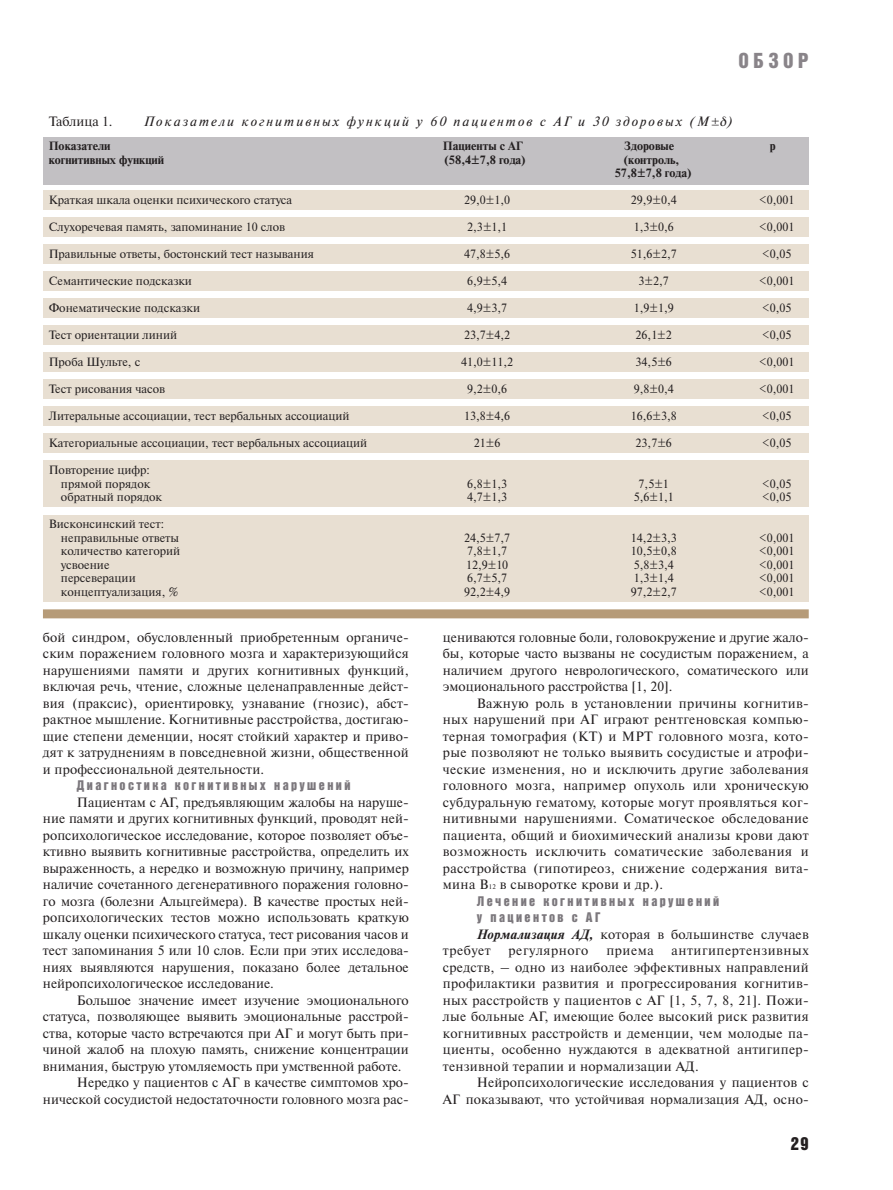
<style>
.page{position:relative;width:893px;height:1190px;background:#fff}
.page>*{position:absolute;margin:0;border:0;box-sizing:border-box;transform-origin:0 0}
.t1{font:21px "Bastion Kontrast";letter-spacing:.21em;color:#898489}
.t2{font:18px "Bastion Kontrast";color:#231f20}
.t3{font:13.5px/16.5px "Newton C";color:#231f20;text-align:justify}
.t4{font:13.5px/16.5px "Bastion Kontrast";letter-spacing:.18em;color:#7b777c}
.t5{font:italic 13.5px "Newton C";letter-spacing:.15em;color:#231f20}
.t6{font:13.5px/16.5px "Newton C";letter-spacing:.02em;color:#231f20}
.t7{font:13.5px "Newton C";letter-spacing:.04em;color:#231f20}
.t8{font:12px/13.5px "Newton C";color:#231f20}
.t9{font:700 12px/13.5px "Newton C";color:#231f20;text-align:center}
.s1{font-size:12px}
.s2{font-size:6.75px}
.s3{font-weight:700;font-style:italic}
</style>
<div class="page">
<div style="left:43px;top:137px;width:765px;height:47px;background:#c2c0c3"></div>
<div style="left:43px;top:191px;width:765px;height:19px;background:#e8dfd2"></div>
<div style="left:43px;top:609px;width:765px;height:9px;background:#b69b78"></div>
<div style="left:43px;top:218px;width:765px;height:19px;background:#e8dfd2"></div>
<div style="left:43px;top:245px;width:765px;height:19px;background:#e8dfd2"></div>
<div style="left:43px;top:272px;width:765px;height:19px;background:#e8dfd2"></div>
<div style="left:43px;top:299px;width:765px;height:19px;background:#e8dfd2"></div>
<div style="left:43px;top:326px;width:765px;height:19px;background:#e8dfd2"></div>
<div style="left:43px;top:353px;width:765px;height:19px;background:#e8dfd2"></div>
<div style="left:43px;top:380px;width:765px;height:19px;background:#e8dfd2"></div>
<div style="left:43px;top:407px;width:765px;height:19px;background:#e8dfd2"></div>
<div style="left:43px;top:434px;width:765px;height:19px;background:#e8dfd2"></div>
<div style="left:43px;top:461px;width:765px;height:46px;background:#e8dfd2"></div>
<div style="left:43px;top:515px;width:765px;height:87px;background:#e8dfd2"></div>
<h1 class="t1" style="left:738px;top:53px;width:72px">ОБЗОР</h1>
<p class="t3" style="left:49px;top:114px;width:65px">Таблица 1.</p>
<p class="t5" style="left:144px;top:116px;width:590px">Показатели когнитивных функций у 60 пациентов с АГ и 30 здоровых (М<span class="s1">±</span> )</p>
<p class="t9" style="left:49px;top:140px;width:63px">Показатели</p>
<p class="t9" style="left:443px;top:140px;width:81px">Пациенты с АГ</p>
<p class="t9" style="left:624px;top:140px;width:51px">Здоровые</p>
<p class="t9" style="left:769px;top:140px;width:7px">р</p>
<p class="t9" style="left:49px;top:154px;width:117px">когнитивных функций</p>
<p class="t9" style="left:444px;top:154px;width:82px">(58,4±7,8 года)</p>
<p class="t9" style="left:614px;top:154px;width:78px">(контроль,<br>57,8±7,8 года)</p>
<p class="t8" style="left:49px;top:194px;width:245px">Краткая шкала оценки психического статуса</p>
<p class="t8" style="left:49px;top:221px;width:238px">Слухоречевая память, запоминание 10 слов</p>
<p class="t8" style="left:49px;top:248px;width:267px">Правильные ответы, бостонский тест называния</p>
<p class="t8" style="left:49px;top:275px;width:145px">Семантические подсказки</p>
<p class="t8" style="left:49px;top:302px;width:153px">Фонематические подсказки</p>
<p class="t8" style="left:49px;top:329px;width:130px">Тест ориентации линий</p>
<p class="t8" style="left:49px;top:356px;width:93px">Проба Шульте, с</p>
<p class="t8" style="left:49px;top:383px;width:118px">Тест рисования часов</p>
<p class="t8" style="left:49px;top:410px;width:302px">Литеральные ассоциации, тест вербальных ассоциаций</p>
<p class="t8" style="left:49px;top:437px;width:320px">Категориальные ассоциации, тест вербальных ассоциаций</p>
<p class="t8" style="left:61px;top:464px;width:103px;text-indent:-12px">Повторение цифр: прямой порядок обратный порядок</p>
<p class="t8" style="left:61px;top:518px;width:121px;text-indent:-12px">Висконсинский тест: неправильные ответы количество категорий усвоение персеверации концептуализация, %</p>
<p class="t8" style="left:759px;top:194px;width:37px">&lt;0,001</p>
<p class="t8" style="left:759px;top:221px;width:37px">&lt;0,001</p>
<p class="t8" style="left:762px;top:248px;width:31px">&lt;0,05</p>
<p class="t8" style="left:759px;top:275px;width:37px">&lt;0,001</p>
<p class="t8" style="left:762px;top:302px;width:31px">&lt;0,05</p>
<p class="t8" style="left:762px;top:329px;width:31px">&lt;0,05</p>
<p class="t8" style="left:759px;top:356px;width:37px">&lt;0,001</p>
<p class="t8" style="left:759px;top:383px;width:37px">&lt;0,001</p>
<p class="t8" style="left:762px;top:410px;width:31px">&lt;0,05</p>
<p class="t8" style="left:762px;top:437px;width:31px">&lt;0,05</p>
<p class="t8" style="left:762px;top:478px;width:31px">&lt;0,05 &lt;0,05</p>
<p class="t8" style="left:759px;top:532px;width:37px;text-align:justify">&lt;0,001 &lt;0,001 &lt;0,001 &lt;0,001 &lt;0,001</p>
<p class="t8" style="left:464px;top:194px;width:47px">29,0±1,0</p>
<p class="t8" style="left:467px;top:221px;width:41px">2,3±1,1</p>
<p class="t8" style="left:464px;top:248px;width:48px">47,8±5,6</p>
<p class="t8" style="left:467px;top:275px;width:42px">6,9±5,4</p>
<p class="t8" style="left:467px;top:302px;width:42px">4,9±3,7</p>
<p class="t8" style="left:464px;top:329px;width:48px">23,7±4,2</p>
<p class="t8" style="left:461px;top:356px;width:53px">41,0±11,2</p>
<p class="t8" style="left:467px;top:383px;width:41px">9,2±0,6</p>
<p class="t8" style="left:464px;top:410px;width:47px">13,8±4,6</p>
<p class="t8" style="left:474px;top:437px;width:28px">21±6</p>
<p class="t8" style="left:467px;top:478px;width:41px">6,8±1,3<br>4,7±1,3</p>
<p class="t8" style="left:464px;top:532px;width:48px">24,5±7,7<br>7,8±1,7<br>12,9±10<br>6,7±5,7<br>92,2±4,9</p>
<p class="t8" style="left:630px;top:194px;width:48px">29,9±0,4</p>
<p class="t8" style="left:633px;top:221px;width:41px">1,3±0,6</p>
<p class="t8" style="left:630px;top:248px;width:47px">51,6±2,7</p>
<p class="t8" style="left:638px;top:275px;width:32px">3±2,7</p>
<p class="t8" style="left:633px;top:302px;width:41px">1,9±1,9</p>
<p class="t8" style="left:635px;top:329px;width:38px">26,1±2</p>
<p class="t8" style="left:635px;top:356px;width:38px">34,5±6</p>
<p class="t8" style="left:633px;top:383px;width:42px">9,8±0,4</p>
<p class="t8" style="left:630px;top:410px;width:47px">16,6±3,8</p>
<p class="t8" style="left:635px;top:437px;width:38px">23,7±6</p>
<p class="t8" style="left:633px;top:478px;width:41px;text-align:center">7,5±1<br>5,6±1,1</p>
<p class="t8" style="left:630px;top:532px;width:48px">14,2±3,3<br>10,5±0,8<br>5,8±3,4<br>1,3±1,4<br>97,2±2,7</p>
<p class="t3" style="left:43px;top:630px;width:367px">бой синдром, обусловленный приобретенным органиче&shy;ским поражением головного мозга и характеризующийся нарушениями памяти и других когнитивных функций, включая речь, чтение, сложные целенаправленные дейст&shy;вия (праксис), ориентировку, узнавание (гнозис), абст&shy;рактное мышление. Когнитивные расстройства, достигаю&shy;щие степени деменции, носят стойкий характер и приво&shy;дят к затруднениям в повседневной жизни, общественной и профессиональной деятельности.</p>
<p class="t4" style="left:77px;top:778px;width:275px">Диагностика когнитивных нарушений</p>
<p class="t3" style="left:43px;top:795px;width:367px;text-indent:34px">Пациентам с АГ, предъявляющим жалобы на наруше&shy;ние памяти и других когнитивных функций, проводят ней&shy;ропсихологическое исследование, которое позволяет объе&shy;ктивно выявить когнитивные расстройства, определить их выраженность, а нередко и возможную причину, например наличие сочетанного дегенеративного поражения головно&shy;го мозга (болезни Альцгеймера). В качестве простых ней&shy;ропсихологических тестов можно использовать краткую шкалу оценки психического статуса, тест рисования часов и тест запоминания 5 или 10 слов. Если при этих исследова&shy;ниях выявляются нарушения, показано более детальное нейропсихологическое исследование.</p>
<p class="t3" style="left:77px;top:993px;width:333px">Большое значение имеет изучение эмоционального</p>
<p class="t3" style="left:43px;top:1009px;width:367px">статуса, позволяющее выявить эмоциональные расстрой-</p>
<p class="t3" style="left:43px;top:1026px;width:367px">ства, которые часто встречаются при АГ и могут быть при-</p>
<p class="t3" style="left:43px;top:1042px;width:367px">чиной жалоб на плохую память, снижение концентрации</p>
<p class="t3" style="left:43px;top:1059px;width:360px">внимания, быструю утомляемость при умственной работе.</p>
<p class="t3" style="left:77px;top:1075px;width:333px">Нередко у пациентов с АГ в качестве симптомов хро-</p>
<p class="t3" style="left:43px;top:1092px;width:367px">нической сосудистой недостаточности головного мозга рас-</p>
<p class="t3" style="left:443px;top:630px;width:367px">цениваются головные боли, головокружение и другие жало&shy;бы, которые часто вызваны не сосудистым поражением, а наличием другого неврологического, соматического или эмоционального расстройства [1, 20].</p>
<p class="t3" style="left:443px;top:696px;width:367px;text-indent:34px">Важную роль в установлении причины когнитив&shy;ных нарушений при АГ играют рентгеновская компью&shy;терная томография (КТ) и МРТ головного мозга, кото&shy;рые позволяют не только выявить сосудистые и атрофи&shy;ческие изменения, но и исключить другие заболевания головного мозга, например опухоль или хроническую субдуральную гематому, которые могут проявляться ког&shy;нитивными нарушениями. Соматическое обследование пациента, общий и биохимический анализы крови дают возможность исключить соматические заболевания и расстройства (гипотиреоз, снижение содержания вита&shy;мина В<span class="s2">12</span> в сыворотке крови и др.).</p>
<p class="t4" style="left:477px;top:893px;width:244px">Лечение когнитивных нарушений у пациентов с АГ</p>
<p class="t6" style="left:443px;top:927px;width:367px;text-indent:34px"><span class="s3">Нормализация АД,</span> которая в большинстве случаев требует</p>
<p class="t3" style="left:443px;top:943px;width:367px;text-indent:229px">антигипертензивных средств, – одно из наиболее эффективных направлений профилактики развития и прогрессирования когнитив&shy;ных расстройств у пациентов с АГ [1, 5, 7, 8, 21]. Пожи&shy;лые больные АГ, имеющие более высокий риск развития когнитивных расстройств и деменции, чем молодые па&shy;циенты, особенно нуждаются в адекватной антигипер&shy;тензивной терапии и нормализации АД.</p>
<p class="t3" style="left:443px;top:1075px;width:367px;text-align:right">Нейропсихологические исследования у пациентов с<br>АГ показывают, что устойчивая нормализация АД, осно-</p>
<p class="t7" style="left:508px;top:945px;width:81px">регулярного</p>
<p class="t3" style="left:606px;top:943px;width:49px">приема</p>
<h2 class="t2" style="left:790px;top:1137px;width:19px">29</h2>
</div>
